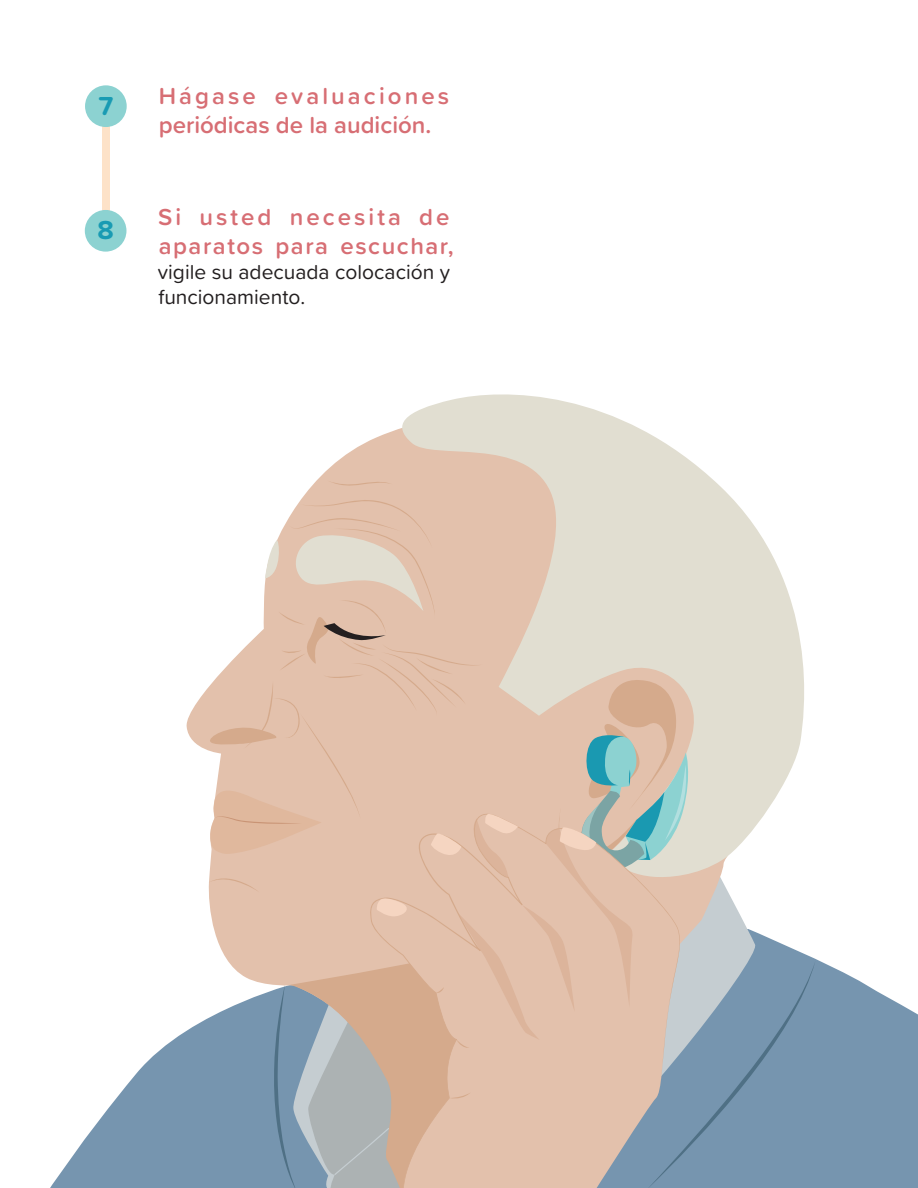
<style>
.page{position:relative;width:918px;height:1188px;background:#fff}
.page>*{position:absolute;margin:0;border:0;box-sizing:border-box;transform-origin:0 0}
.Subtema{font:700 27px "Proxima Soft";color:#199bb3}
.cuerpo{font:600 24px/28.8px "Proxima Soft";color:#d76e74}
.cuerpo-2{font:600 24px/28.8px "Proxima Soft";letter-spacing:.065em;color:#d76e74}
.cuerpo-3{font:21px/25.2px "Proxima Soft";color:#231f20}
</style>
<div class="page">
<div style="left:102px;top:124px;width:8px;height:115px;background:#fde2c8"></div>
<div style="left:85px;top:85px;width:42px;height:42px;background:#8cd2d1;border-radius:50%"></div>
<div style="left:85px;top:210px;width:41px;height:42px;background:#8cd2d1;border-radius:50%"></div>
<svg style="left:50px;top:958px;width:868px;height:230px;fill:#7695af"></svg>
<svg style="left:184px;top:432px;width:207px;height:756px"></svg>
<svg style="left:391px;top:394px;width:320px;height:84px;fill:#e1ded1"></svg>
<svg style="left:207px;top:478px;width:608px;height:710px;background:#d2c4b9"></svg>
<p class="Subtema" style="left:98px;top:85px;width:16px">7</p>
<p class="Subtema" style="left:97px;top:210px;width:18px">8</p>
<p class="cuerpo" style="left:159px;top:81px;width:292px">Hágase evaluaciones periódicas de la audición.</p>
<p class="cuerpo-2" style="left:158px;top:202px;width:297px">Si usted necesita de aparatos para escuchar,</p>
<p class="cuerpo-3" style="left:158px;top:258px;width:294px">vigile su adecuada colocación y funcionamiento.</p>
</div>
